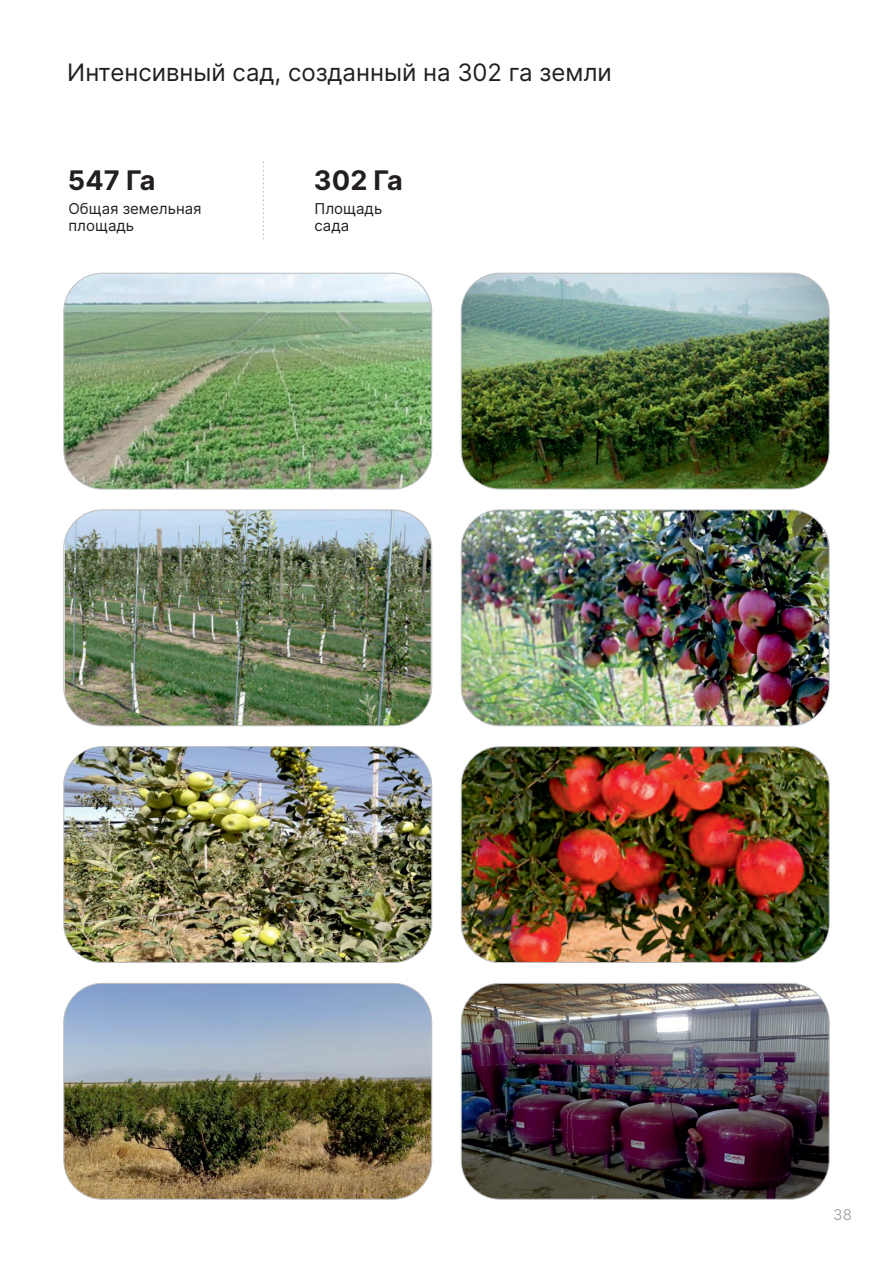
<style>
.page{position:relative;width:893px;height:1263px;background:#fff}
.page>*{position:absolute;margin:0;border:0;box-sizing:border-box;transform-origin:0 0}
.t1{font:700 27px "Inter";color:#231f20}
.t2{font:24px "Inter";color:#231f20}
.t3{font:15px/16.4px "Inter";color:#231f20}
.t4{font:15px "Inter";color:#a8a9ad}
</style>
<div class="page">
<svg style="left:263px;top:161px;width:1px;height:79px"></svg>
<img style="left:65px;top:273px;width:367px;height:216px">
<div style="left:63px;top:273px;width:369px;height:216px;border:1px solid #bcbdc0;border-radius:39px"></div>
<img style="left:64px;top:747px;width:368px;height:215px;border-radius:39px">
<div style="left:63px;top:746px;width:369px;height:217px;border:1px solid #bcbdc0;border-radius:39px"></div>
<img style="left:65px;top:511px;width:366px;height:215px">
<div style="left:63px;top:509px;width:369px;height:217px;border:1px solid #bcbdc0;border-radius:39px"></div>
<img style="left:461px;top:511px;width:367px;height:215px">
<div style="left:461px;top:509px;width:369px;height:217px;border:1px solid #bcbdc0;border-radius:39px"></div>
<img style="left:461px;top:748px;width:367px;height:214px">
<div style="left:461px;top:746px;width:369px;height:217px;border:1px solid #bcbdc0;border-radius:39px"></div>
<img style="left:64px;top:983px;width:368px;height:216px;border-radius:39px">
<div style="left:63px;top:983px;width:369px;height:217px;border:1px solid #bcbdc0;border-radius:39px"></div>
<img style="left:461px;top:983px;width:368px;height:216px;border-radius:39px">
<div style="left:461px;top:983px;width:369px;height:217px;border:1px solid #bcbdc0;border-radius:39px"></div>
<img style="left:461px;top:273px;width:367px;height:216px">
<div style="left:461px;top:273px;width:369px;height:216px;border:1px solid #bcbdc0;border-radius:39px"></div>
<p class="t2" style="left:67px;top:58px;width:546px">Интенсивный сад, созданный на 302 га земли</p>
<p class="t1" style="left:68px;top:163px;width:89px">547 Га</p>
<p class="t3" style="left:68px;top:201px;width:135px">Общая земельная площадь</p>
<p class="t1" style="left:314px;top:163px;width:91px">302 Га</p>
<p class="t3" style="left:315px;top:201px;width:69px">Площадь сада</p>
<p class="t4" style="left:833px;top:1205px;width:20px">38</p>
</div>
